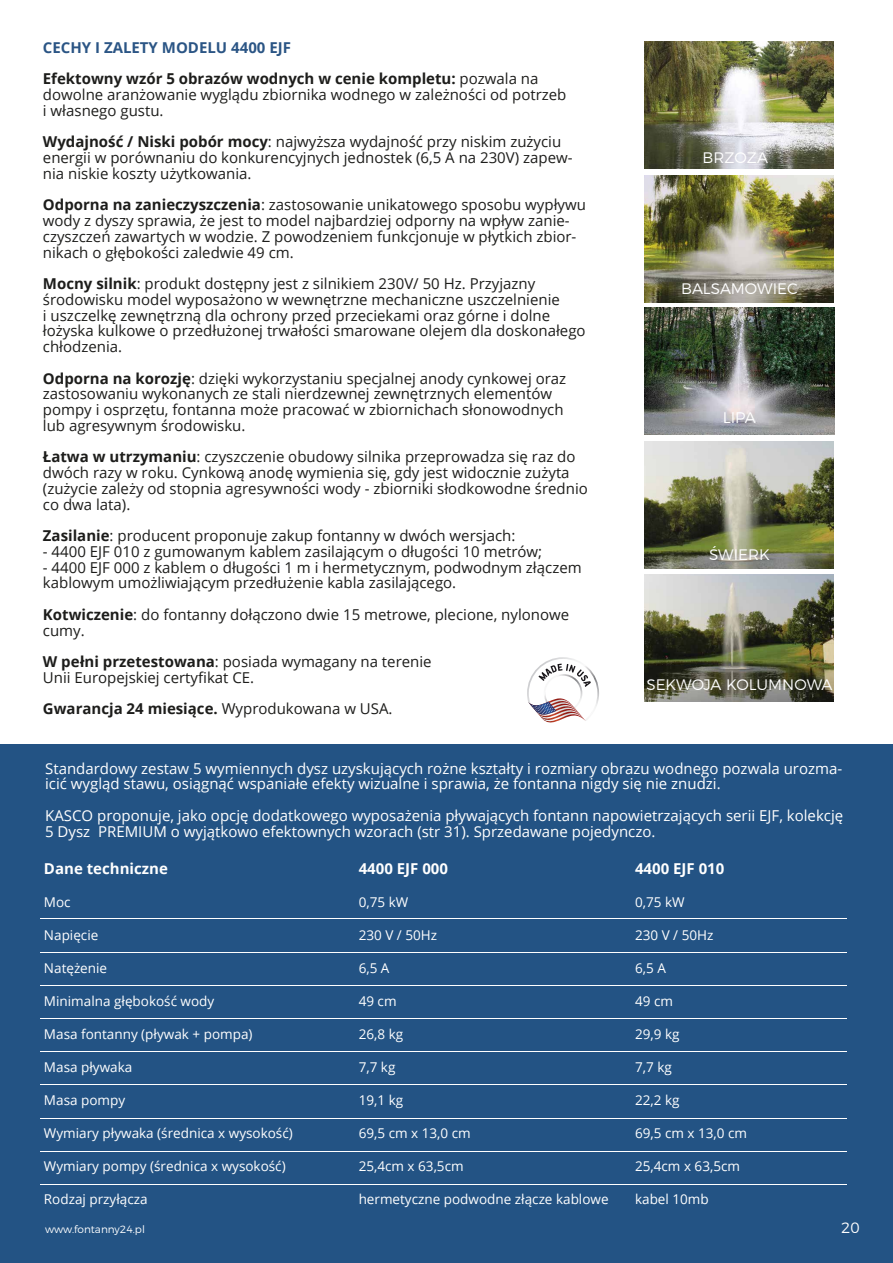
<style>
.page{position:relative;width:893px;height:1263px;background:#fff}
.page>*{position:absolute;margin:0;border:0;box-sizing:border-box;transform-origin:0 0}
.t1{font:300 15.3px "Montserrat";color:#fff}
.t2{font:15px/15.8px "Open Sans";color:#1d1d1b}
.t3{font:15px/15.8px "Open Sans";color:#fff}
.t4{font:700 15px/31.5px "Open Sans";color:#1d1d1b}
.t5{font:700 15px "Open Sans";color:#fff}
.t6{font:300 15px "Montserrat";color:#fff}
.t7{font:13.5px "Open Sans";color:#fff}
.t8{font:300 10.5px "Montserrat";color:#fff}
.s1{color:#2b5585}
.s2{font-weight:400}
.s3{font-weight:700}
</style>
<div class="page">
<div style="left:0;top:745px;width:892px;height:518px;background:#235384"></div>
<hr style="left:40px;top:952px;width:806px;height:1px;background:#fff">
<hr style="left:40px;top:985px;width:806px;height:1px;background:#fff">
<hr style="left:40px;top:1018px;width:806px;height:1px;background:#fff">
<hr style="left:40px;top:1051px;width:806px;height:1px;background:#fff">
<hr style="left:40px;top:1084px;width:806px;height:1px;background:#fff">
<hr style="left:40px;top:1118px;width:806px;height:1px;background:#fff">
<hr style="left:40px;top:1151px;width:806px;height:1px;background:#fff">
<hr style="left:40px;top:1184px;width:806px;height:1px;background:#fff">
<hr style="left:40px;top:918px;width:806px;height:1px;background:#fff">
<img style="left:645px;top:175px;width:189px;height:127px">
<img style="left:644px;top:308px;width:191px;height:126px">
<img style="left:645px;top:575px;width:189px;height:126px">
<img style="left:645px;top:42px;width:189px;height:126px">
<img style="left:645px;top:441px;width:189px;height:127px">
<svg style="left:527px;top:657px;width:72px;height:66px"></svg>
<p class="t4" style="left:43px;top:31px;width:497px"><span class="s1">CECHY I ZALETY MODELU 4400 EJF<br></span>Efektowny wzór 5 obrazów wodnych w cenie kompletu: <span class="s2">pozwala na</span></p>
<p class="t2" style="left:43px;top:86px;width:525px">dowolne aranżowanie wyglądu zbiornika wodnego w zależności od potrzeb i własnego gustu.</p>
<p class="t2" style="left:43px;top:134px;width:531px"><span class="s3">Wydajność / Niski pobór mocy</span>: najwyższa wydajność przy niskim zużyciu energii w porównaniu do konkurencyjnych jednostek (6,5 A na 230V) zapew&shy;nia niskie koszty użytkowania.</p>
<p class="t2" style="left:43px;top:197px;width:545px"><span class="s3">Odporna na zanieczyszczenia</span>: zastosowanie unikatowego sposobu wypływu wody z dyszy sprawia, że jest to model najbardziej odporny na wpływ zanie&shy;czyszczeń zawartych w wodzie. Z powodzeniem funkcjonuje w płytkich zbior&shy;nikach o głębokości zaledwie 49 cm.</p>
<p class="t2" style="left:43px;top:275px;width:544px"><span class="s3">Mocny silnik</span>: produkt dostępny jest z silnikiem 230V/ 50 Hz. Przyjazny środowisku model wyposażono w wewnętrzne mechaniczne uszczelnienie<br>i uszczelkę zewnętrzną dla ochrony przed przeciekami oraz górne i dolne łożyska kulkowe o przedłużonej trwałości smarowane olejem dla doskonałego chłodzenia.</p>
<p class="t2" style="left:43px;top:370px;width:525px"><span class="s3">Odporna na korozję</span>: dzięki wykorzystaniu specjalnej anody cynkowej oraz zastosowaniu wykonanych ze stali nierdzewnej zewnętrznych elementów pompy i osprzętu, fontanna może pracować w zbiornichach słonowodnych lub agresywnym środowisku.</p>
<p class="t2" style="left:43px;top:449px;width:546px"><span class="s3">Łatwa w utrzymaniu</span>: czyszczenie obudowy silnika przeprowadza się raz do dwóch razy w roku. Cynkową anodę wymienia się, gdy jest widocznie zużyta (zużycie zależy od stopnia agresywności wody - zbiorniki słodkowodne średnio co dwa lata).</p>
<p class="t2" style="left:43px;top:527px;width:474px"><span class="s3">Zasilanie</span>: producent proponuje zakup fontanny w dwóch wersjach:</p>
<p class="t2" style="left:43px;top:543px;width:501px">- 4400 EJF 010 z gumowanym kablem zasilającym o długości 10 metrów;</p>
<p class="t2" style="left:43px;top:559px;width:540px">- 4400 EJF 000 z kablem o długości 1 m i hermetycznym, podwodnym złączem kablowym umożliwiającym przedłużenie kabla zasilającego.</p>
<p class="t2" style="left:43px;top:606px;width:528px"><span class="s3">Kotwiczenie</span>: do fontanny dołączono dwie 15 metrowe, plecione, nylonowe cumy.</p>
<p class="t2" style="left:43px;top:653px;width:390px"><span class="s3">W pełni przetestowana</span>: posiada wymagany na terenie<br>Unii Europejskiej certyfikat CE.</p>
<p class="t4" style="left:43px;top:693px;width:351px">Gwarancja 24 miesiące. <span class="s2">Wyprodukowana w USA.</span></p>
<p class="t1" style="left:703px;top:146px;width:67px">BRZOZA</p>
<p class="t1" style="left:681px;top:276px;width:118px">BALSAMOWIEC</p>
<p class="t1" style="left:723px;top:406px;width:35px">LIPA</p>
<p class="t1" style="left:709px;top:542px;width:62px">ŚWIERK</p>
<p class="t1" style="left:646px;top:672px;width:187px">SEKWOJA KOLUMNOWA</p>
<p class="t3" style="left:45px;top:760px;width:798px">Standardowy zestaw 5 wymiennych dysz uzyskujących rożne kształty i rozmiary obrazu wodnego pozwala urozma&shy;icić wygląd stawu, osiągnąć wspaniałe efekty wizualne i sprawia, że fontanna nigdy się nie znudzi.</p>
<p class="t3" style="left:45px;top:807px;width:800px">KASCO proponuje, jako opcję dodatkowego wyposażenia pływających fontann napowietrzających serii EJF, kolekcję<br>5 Dysz PREMIUM o wyjątkowo efektownych wzorach (str 31). Sprzedawane pojedynczo.</p>
<p class="t5" style="left:44px;top:858px;width:125px">Dane techniczne</p>
<p class="t7" style="left:44px;top:893px;width:28px">Moc</p>
<p class="t7" style="left:44px;top:926px;width:56px">Napięcie</p>
<p class="t7" style="left:44px;top:959px;width:65px">Natężenie</p>
<p class="t7" style="left:44px;top:992px;width:172px">Minimalna głębokość wody</p>
<p class="t7" style="left:44px;top:1025px;width:210px">Masa fontanny (pływak + pompa)</p>
<p class="t7" style="left:44px;top:1058px;width:90px">Masa pływaka</p>
<p class="t7" style="left:44px;top:1091px;width:83px">Masa pompy</p>
<p class="t7" style="left:44px;top:1124px;width:250px">Wymiary pływaka (średnica x wysokość)</p>
<p class="t7" style="left:44px;top:1157px;width:243px">Wymiary pompy (średnica x wysokość)</p>
<p class="t7" style="left:44px;top:1190px;width:105px">Rodzaj przyłącza</p>
<p class="t5" style="left:359px;top:858px;width:91px">4400 EJF 000</p>
<p class="t7" style="left:359px;top:893px;width:51px">0,75 kW</p>
<p class="t7" style="left:359px;top:926px;width:80px">230 V / 50Hz</p>
<p class="t7" style="left:359px;top:959px;width:32px">6,5 A</p>
<p class="t7" style="left:359px;top:992px;width:39px">49 cm</p>
<p class="t7" style="left:359px;top:1025px;width:46px">26,8 kg</p>
<p class="t7" style="left:359px;top:1058px;width:38px">7,7 kg</p>
<p class="t7" style="left:359px;top:1091px;width:46px">19,1 kg</p>
<p class="t7" style="left:359px;top:1124px;width:114px">69,5 cm x 13,0 cm</p>
<p class="t7" style="left:359px;top:1157px;width:107px">25,4cm x 63,5cm</p>
<p class="t7" style="left:359px;top:1190px;width:251px">hermetyczne podwodne złącze kablowe</p>
<p class="t5" style="left:635px;top:858px;width:91px">4400 EJF 010</p>
<p class="t7" style="left:635px;top:893px;width:51px">0,75 kW</p>
<p class="t7" style="left:635px;top:926px;width:80px">230 V / 50Hz</p>
<p class="t7" style="left:635px;top:959px;width:32px">6,5 A</p>
<p class="t7" style="left:635px;top:992px;width:39px">49 cm</p>
<p class="t7" style="left:635px;top:1025px;width:46px">29,9 kg</p>
<p class="t7" style="left:635px;top:1058px;width:38px">7,7 kg</p>
<p class="t7" style="left:635px;top:1091px;width:46px">22,2 kg</p>
<p class="t7" style="left:635px;top:1124px;width:114px">69,5 cm x 13,0 cm</p>
<p class="t7" style="left:635px;top:1157px;width:107px">25,4cm x 63,5cm</p>
<p class="t7" style="left:635px;top:1190px;width:75px">kabel 10mb</p>
<p class="t8" style="left:45px;top:1221px;width:101px">www.fontanny24.pl</p>
<p class="t6" style="left:841px;top:1216px;width:20px">20</p>
</div>
